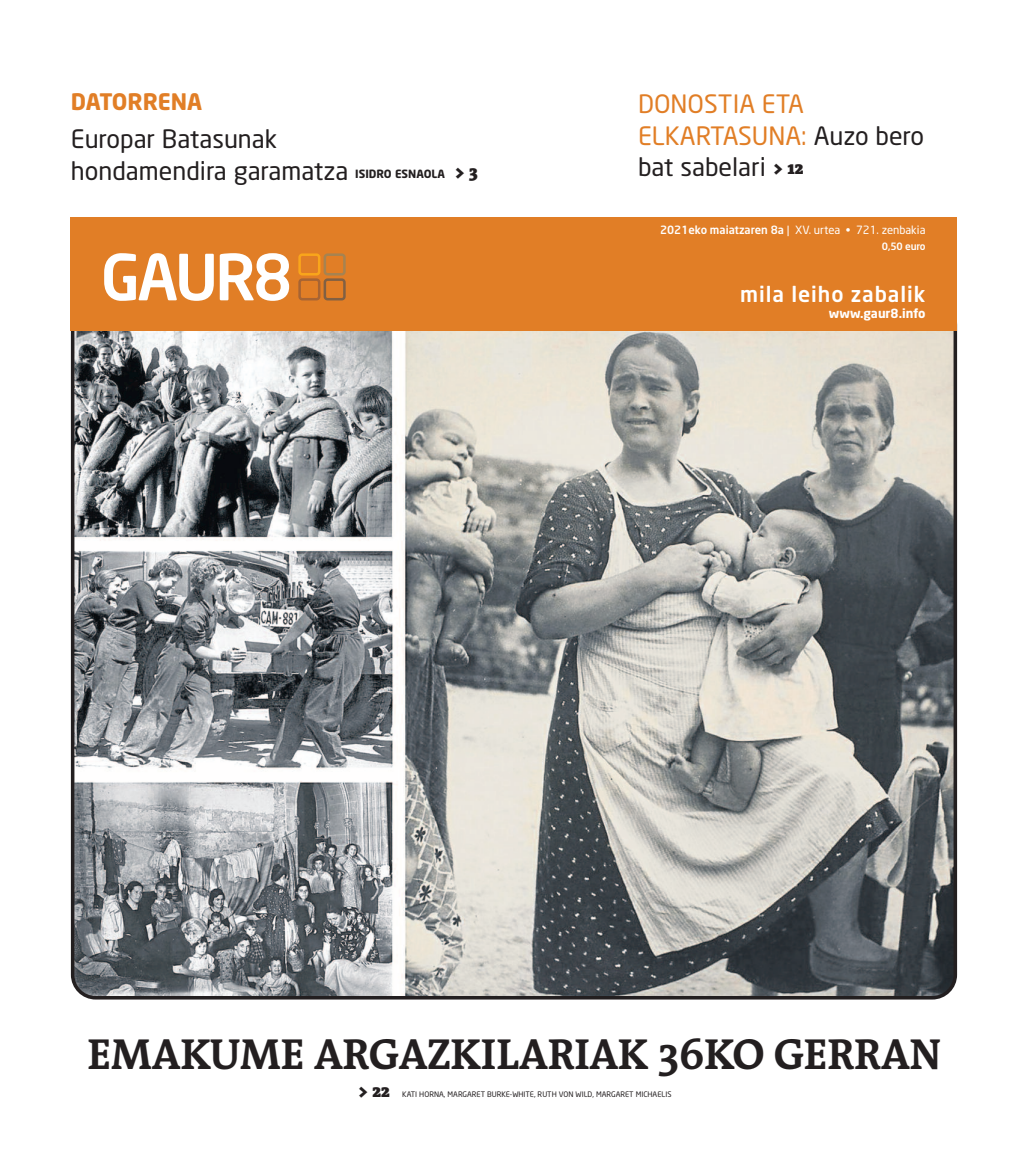
<style>
.page{position:relative;width:1028px;height:1170px;background:#fff}
.page>*{position:absolute;margin:0;border:0;box-sizing:border-box;transform-origin:0 0}
.t1{font:700 43.75px "The Antiqua B7";letter-spacing:-.015em;color:#231f20}
.t2{font:25px/31.2px "Neo Sans";color:#e17e26}
.t3{font:25px/31.2px "Neo Sans";color:#231f20}
.t4{font:700 22.5px "Neo Sans";letter-spacing:-.01em;color:#e17e26}
.t5{font:500 21.25px "Neo Sans";letter-spacing:.045em;color:#fff}
.t6{font:900 17.5px "The Antiqua B9";color:#231f20}
.t7{font:700 12.5px "Neo Sans";color:#fff}
.t8{font:11.25px "Neo Sans";color:#fff}
.t9{font:700 11.25px "Neo Sans";color:#231f20}
.t10{font:500 10px "Neo Sans";letter-spacing:-.02em;color:#fff}
.t11{font:7.5px "Neo Sans";color:#231f20}
.s1{font-family:"The Antiqua B9";font-weight:900;font-size:17.5px}
.s2{color:#231f20}
.s3{font-family:"The Antiqua B9";font-weight:900;font-size:17.5px;color:#231f20}
.s4{font-weight:500}
</style>
<div class="page">
<svg style="left:71px;top:330px;width:886px;height:669px;background:#9a9c9b"></svg>
<div style="left:71px;top:217px;width:886px;height:113px;background:#e17e26"></div>
<svg style="left:104px;top:253px;width:110px;height:48px"></svg>
<svg style="left:220px;top:253px;width:69px;height:48px"></svg>
<div style="left:123px;top:276px;width:13px;height:6px;background:#fff"></div>
<div style="left:298px;top:278px;width:22px;height:22px;border:3px solid #a76433;border-radius:3px"></div>
<div style="left:298px;top:253px;width:22px;height:22px;border:3px solid #f9a51b;border-radius:3px"></div>
<div style="left:323px;top:278px;width:23px;height:22px;border:3px solid #816043;border-radius:3px"></div>
<div style="left:323px;top:253px;width:23px;height:22px;border:3px solid #a68351;border-radius:3px"></div>
<h3 class="t4" style="left:71px;top:92px;width:133px">DATORRENA</h3>
<h2 class="t3" style="left:71px;top:126px;width:279px">Europar Batasunak hondamendira garamatza</h2>
<h3 class="t9" style="left:355px;top:169px;width:124px">ISIDRO ESNAOLA <span class="s1">&gt; 3</span></h3>
<h2 class="t2" style="left:638px;top:91px;width:287px">DONOSTIA ETA<br>ELKARTASUNA: <span class="s2">Auzo bero bat sabelari</span> <span class="s3">&gt; 12</span></h2>
<h3 class="t8" style="left:660px;top:226px;width:267px"><span class="s4">2021eko maiatzaren 8a</span> | XV. urtea • 721. zenbakia</h3>
<h3 class="t10" style="left:882px;top:242px;width:45px">0,50 euro</h3>
<h3 class="t5" style="left:740px;top:285px;width:187px">mila leiho zabalik</h3>
<h3 class="t7" style="left:829px;top:308px;width:98px">www.gaur8.info</h3>
<h1 class="t1" style="left:88px;top:1039px;width:855px">EMAKUME ARGAZKILARIAK 36KO GERRAN</h1>
<h3 class="t6" style="left:358px;top:1084px;width:34px">&gt; 22</h3>
<p class="t11" style="left:402px;top:1090px;width:271px">KATI HORNA, MARGARET BURKE-WHITE, RUTH VON WILD, MARGARET MICHAELIS</p>
</div>
